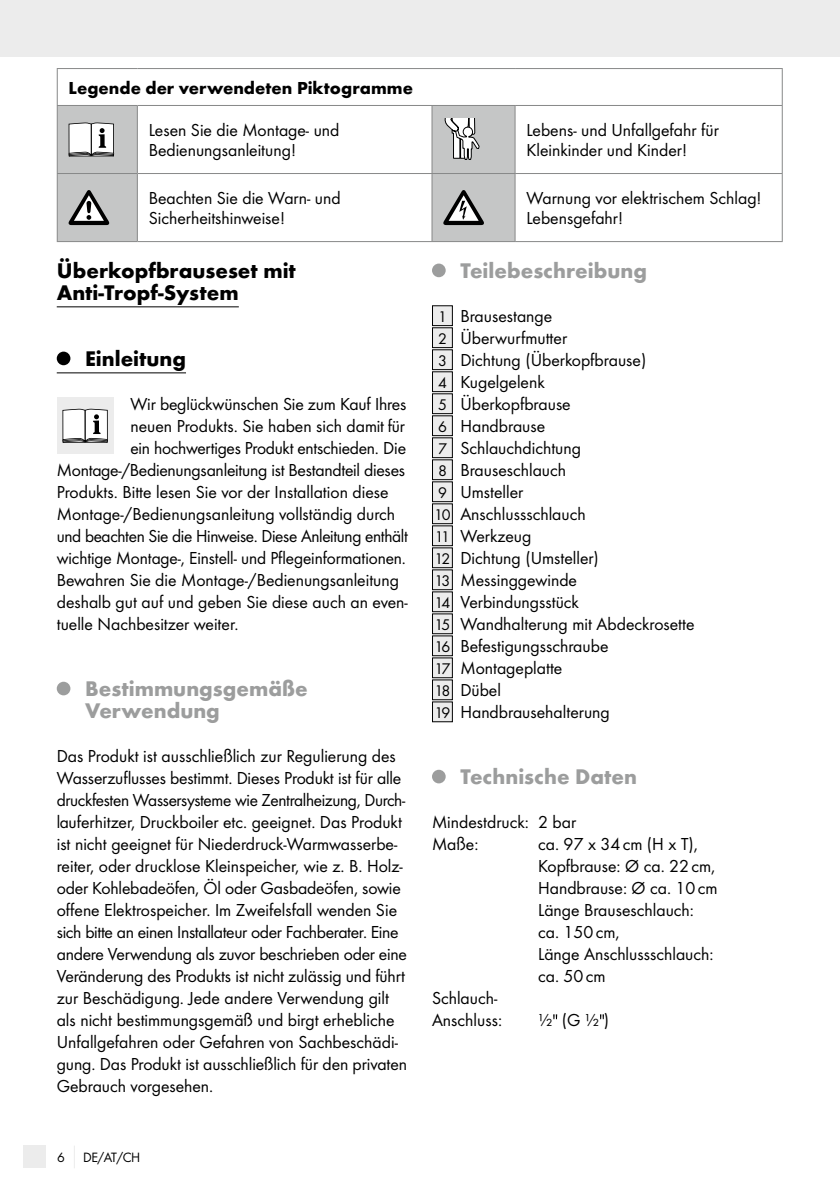
<style>
.page{position:relative;width:840px;height:1191px;background:#fff}
.page>*{position:absolute;margin:0;border:0;box-sizing:border-box;transform-origin:0 0}
.t1{font:700 22px/22px "Futura";color:#9c9d9d}
.t2{font:700 22px/22px "Futura";color:#000}
.t3{font:18px/22px "Futura Boo";color:#000}
.t4{font:18px "Futura Boo";letter-spacing:-.02em;color:#000}
.t5{font:700 18px "Futura";color:#000}
.t6{font:14px "Futura Boo";color:#000}
.s1{font-size:16px}
</style>
<div class="page">
<div style="left:0;top:0;width:839px;height:57px;background:#ececec"></div>
<div style="left:23px;top:1145px;width:22px;height:23px;background:#ececec"></div>
<svg style="left:74px;top:1146px;width:1px;height:22px"></svg>
<svg style="left:58px;top:106px;width:456px;height:135px"></svg>
<hr style="left:431px;top:106px;width:1px;height:67px;background:#878888">
<hr style="left:514px;top:106px;width:1px;height:67px;background:#878888">
<hr style="left:781px;top:106px;width:1px;height:67px;background:#878888">
<hr style="left:432px;top:173px;width:82px;height:1px;background:#878888">
<hr style="left:514px;top:173px;width:268px;height:1px;background:#878888">
<hr style="left:57px;top:241px;width:80px;height:1px;background:#878888">
<hr style="left:137px;top:241px;width:295px;height:1px;background:#878888">
<hr style="left:57px;top:69px;width:1px;height:36px;background:#878888">
<hr style="left:57px;top:68px;width:80px;height:1px;background:#878888">
<hr style="left:137px;top:68px;width:295px;height:1px;background:#878888">
<hr style="left:432px;top:68px;width:82px;height:1px;background:#878888">
<hr style="left:514px;top:68px;width:268px;height:1px;background:#878888">
<hr style="left:781px;top:69px;width:1px;height:36px;background:#878888">
<hr style="left:57px;top:106px;width:1px;height:67px;background:#878888">
<hr style="left:57px;top:105px;width:80px;height:1px;background:#878888">
<hr style="left:137px;top:106px;width:1px;height:67px;background:#878888">
<hr style="left:137px;top:105px;width:295px;height:1px;background:#878888">
<hr style="left:432px;top:241px;width:82px;height:1px;background:#878888">
<hr style="left:514px;top:241px;width:268px;height:1px;background:#878888">
<hr style="left:57px;top:174px;width:1px;height:67px;background:#878888">
<hr style="left:137px;top:174px;width:1px;height:67px;background:#878888">
<hr style="left:431px;top:174px;width:1px;height:67px;background:#878888">
<hr style="left:514px;top:174px;width:1px;height:67px;background:#878888">
<hr style="left:781px;top:174px;width:1px;height:67px;background:#878888">
<hr style="left:432px;top:105px;width:82px;height:1px;background:#878888">
<hr style="left:57px;top:173px;width:80px;height:1px;background:#878888">
<hr style="left:514px;top:105px;width:268px;height:1px;background:#878888">
<hr style="left:137px;top:173px;width:295px;height:1px;background:#878888">
<hr style="left:69px;top:156px;width:44px;height:1px;background:#000">
<svg style="left:68px;top:122px;width:46px;height:34px"></svg>
<svg style="left:443px;top:119px;width:36px;height:41px"></svg>
<svg style="left:69px;top:190px;width:40px;height:35px"></svg>
<svg style="left:443px;top:190px;width:40px;height:35px"></svg>
<hr style="left:57px;top:306px;width:182px;height:1px;background:#000">
<hr style="left:57px;top:372px;width:129px;height:1px;background:#000">
<div style="left:57px;top:351px;width:13px;height:14px;background:#000;border-radius:50%"></div>
<div style="left:57px;top:397px;width:56px;height:57px;background:#ececec"></div>
<hr style="left:63px;top:442px;width:44px;height:1px;background:#000">
<svg style="left:62px;top:409px;width:46px;height:33px;background:#cacaca"></svg>
<div style="left:57px;top:681px;width:13px;height:14px;background:#9c9d9d;border-radius:50%"></div>
<div style="left:432px;top:263px;width:13px;height:14px;background:#9c9d9d;border-radius:50%"></div>
<div style="left:432px;top:306px;width:20px;height:20px;background:#ececec"></div>
<div style="left:432px;top:305px;width:20px;height:21px;border:1px solid #000"></div>
<div style="left:432px;top:328px;width:20px;height:20px;background:#ececec"></div>
<div style="left:432px;top:327px;width:20px;height:21px;border:1px solid #000"></div>
<div style="left:432px;top:350px;width:20px;height:20px;background:#ececec"></div>
<div style="left:432px;top:349px;width:20px;height:21px;border:1px solid #000"></div>
<div style="left:432px;top:372px;width:20px;height:20px;background:#ececec"></div>
<div style="left:432px;top:371px;width:20px;height:21px;border:1px solid #000"></div>
<div style="left:432px;top:394px;width:20px;height:20px;background:#ececec"></div>
<div style="left:432px;top:393px;width:20px;height:21px;border:1px solid #000"></div>
<div style="left:432px;top:416px;width:20px;height:20px;background:#ececec"></div>
<div style="left:432px;top:415px;width:20px;height:21px;border:1px solid #000"></div>
<div style="left:432px;top:438px;width:20px;height:20px;background:#ececec"></div>
<div style="left:432px;top:437px;width:20px;height:21px;border:1px solid #000"></div>
<div style="left:432px;top:460px;width:20px;height:20px;background:#ececec"></div>
<div style="left:432px;top:459px;width:20px;height:21px;border:1px solid #000"></div>
<div style="left:432px;top:482px;width:20px;height:20px;background:#ececec"></div>
<div style="left:432px;top:481px;width:20px;height:21px;border:1px solid #000"></div>
<div style="left:432px;top:504px;width:20px;height:20px;background:#ececec"></div>
<div style="left:432px;top:503px;width:20px;height:21px;border:1px solid #000"></div>
<div style="left:432px;top:526px;width:20px;height:20px;background:#ececec"></div>
<div style="left:432px;top:525px;width:20px;height:21px;border:1px solid #000"></div>
<div style="left:432px;top:548px;width:20px;height:20px;background:#ececec"></div>
<div style="left:432px;top:547px;width:20px;height:21px;border:1px solid #000"></div>
<div style="left:432px;top:570px;width:20px;height:20px;background:#ececec"></div>
<div style="left:432px;top:569px;width:20px;height:21px;border:1px solid #000"></div>
<div style="left:432px;top:592px;width:20px;height:20px;background:#ececec"></div>
<div style="left:432px;top:591px;width:20px;height:21px;border:1px solid #000"></div>
<div style="left:432px;top:614px;width:20px;height:20px;background:#ececec"></div>
<div style="left:432px;top:613px;width:20px;height:21px;border:1px solid #000"></div>
<div style="left:432px;top:636px;width:20px;height:20px;background:#ececec"></div>
<div style="left:432px;top:635px;width:20px;height:21px;border:1px solid #000"></div>
<div style="left:432px;top:658px;width:20px;height:20px;background:#ececec"></div>
<div style="left:432px;top:657px;width:20px;height:21px;border:1px solid #000"></div>
<div style="left:432px;top:680px;width:20px;height:20px;background:#ececec"></div>
<div style="left:432px;top:702px;width:20px;height:20px;background:#ececec"></div>
<div style="left:432px;top:769px;width:13px;height:14px;background:#9c9d9d;border-radius:50%"></div>
<svg style="left:553px;top:1014px;width:4px;height:5px"></svg>
<svg style="left:600px;top:1014px;width:3px;height:5px"></svg>
<p class="t5" style="left:69px;top:77px;width:345px">Legende der verwendeten Piktogramme</p>
<p class="t3" style="left:149px;top:120px;width:192px;line-height:20px">Lesen Sie die Montage- und<br>Bedienungsanleitung!</p>
<p class="t3" style="left:526px;top:120px;width:194px;line-height:20px">Lebens- und Unfallgefahr für<br>Kleinkinder und Kinder!</p>
<p class="t3" style="left:149px;top:188px;width:193px;line-height:20px">Beachten Sie die Warn- und<br>Sicherheitshinweise!</p>
<p class="t3" style="left:526px;top:188px;width:236px;line-height:20px">Warnung vor elektrischem Schlag!<br>Lebensgefahr!</p>
<p class="t2" style="left:57px;top:259px;width:240px">Überkopfbrauseset mit<br>Anti-Tropf-System</p>
<p class="t1" style="left:460px;top:259px;width:188px">Teilebeschreibung</p>
<p class="t3" style="left:434px;top:305px;width:261px"><span class="s1">1</span> Brausestange<br><span class="s1">2</span> Überwurfmutter<br><span class="s1">3</span> Dichtung (Überkopfbrause)<br><span class="s1">4</span> Kugelgelenk<br><span class="s1">5</span> Überkopfbrause<br><span class="s1">6</span> Handbrause<br><span class="s1">7</span> Schlauchdichtung<br><span class="s1">8</span> Brauseschlauch<br><span class="s1">9</span> Umsteller<br><span class="s1">10</span> Anschlussschlauch<br><span class="s1">11</span> Werkzeug<br><span class="s1">12</span> Dichtung (Umsteller)<br><span class="s1">13</span> Messinggewinde<br><span class="s1">14</span> Verbindungsstück<br><span class="s1">15</span> Wandhalterung mit Abdeckrosette<br><span class="s1">16</span> Befestigungsschraube<br><span class="s1">17</span> Montageplatte<br><span class="s1">18</span> Dübel<br><span class="s1">19</span> Handbrausehalterung</p>
<p class="t2" style="left:85px;top:347px;width:102px">Einleitung</p>
<p class="t3" style="left:130px;top:393px;width:277px">Wir beglückwünschen Sie zum Kauf Ihres</p>
<p class="t3" style="left:130px;top:415px;width:276px">neuen Produkts. Sie haben sich damit für</p>
<p class="t3" style="left:130px;top:437px;width:277px">ein hochwertiges Produkt entschieden. Die</p>
<p class="t3" style="left:57px;top:459px;width:350px">Montage-/Bedienungsanleitung ist Bestandteil dieses</p>
<p class="t3" style="left:57px;top:481px;width:333px">Produkts. Bitte lesen Sie vor der Installation diese</p>
<p class="t3" style="left:57px;top:503px;width:340px">Montage-/Bedienungsanleitung vollständig durch</p>
<p class="t4" style="left:57px;top:525px;width:352px">und beachten Sie die Hinweise. Diese Anleitung enthält</p>
<p class="t3" style="left:57px;top:547px;width:350px">wichtige Montage-, Einstell- und Pflegeinformationen.</p>
<p class="t3" style="left:57px;top:569px;width:343px">Bewahren Sie die Montage-/Bedienungsanleitung</p>
<p class="t3" style="left:57px;top:591px;width:352px">deshalb gut auf und geben Sie diese auch an even-</p>
<p class="t3" style="left:57px;top:613px;width:183px">tuelle Nachbesitzer weiter.</p>
<p class="t1" style="left:85px;top:677px;width:224px">Bestimmungsgemäße<br>Verwendung</p>
<p class="t3" style="left:57px;top:745px;width:351px">Das Produkt ist ausschließlich zur Regulierung des Wasserzuflusses bestimmt. Dieses Produkt ist für alle druckfesten Wassersysteme wie Zentralheizung, Durch&shy;lauferhitzer, Druckboiler etc. geeignet. Das Produkt ist nicht geeignet für Niederdruck-Warmwasserbe&shy;reiter, oder drucklose Kleinspeicher, wie z. B. Holz&shy;oder Kohlebadeöfen, Öl oder Gasbadeöfen, sowie offene Elektrospeicher. Im Zweifelsfall wenden Sie sich bitte an einen Installateur oder Fachberater. Eine andere Verwendung als zuvor beschrieben oder eine Veränderung des Produkts ist nicht zulässig und führt zur Beschädigung. Jede andere Verwendung gilt als nicht bestimmungsgemäß und birgt erhebliche Unfallgefahren oder Gefahren von Sachbeschädi&shy;gung. Das Produkt ist ausschließlich für den privaten Gebrauch vorgesehen.</p>
<p class="t1" style="left:460px;top:765px;width:178px">Technische Daten</p>
<p class="t3" style="left:432px;top:811px;width:146px">Mindestdruck: 2 bar<br>Maße:</p>
<p class="t3" style="left:538px;top:833px;width:181px">ca. 97 x 34cm (H x T),<br>Kopfbrause: Ø ca. 22cm,<br>Handbrause: Ø ca. 10cm<br>Länge Brauseschlauch: ca. 150cm,<br>Länge Anschlussschlauch: ca. 50cm</p>
<p class="t3" style="left:432px;top:987px;width:72px">Schlauch-<br>Anschluss:</p>
<p class="t3" style="left:538px;top:1009px;width:73px">½ (G ½ )</p>
<p class="t6" style="left:57px;top:1149px;width:9px">6</p>
<p class="t6" style="left:83px;top:1149px;width:58px">DE/AT/CH</p>
</div>
